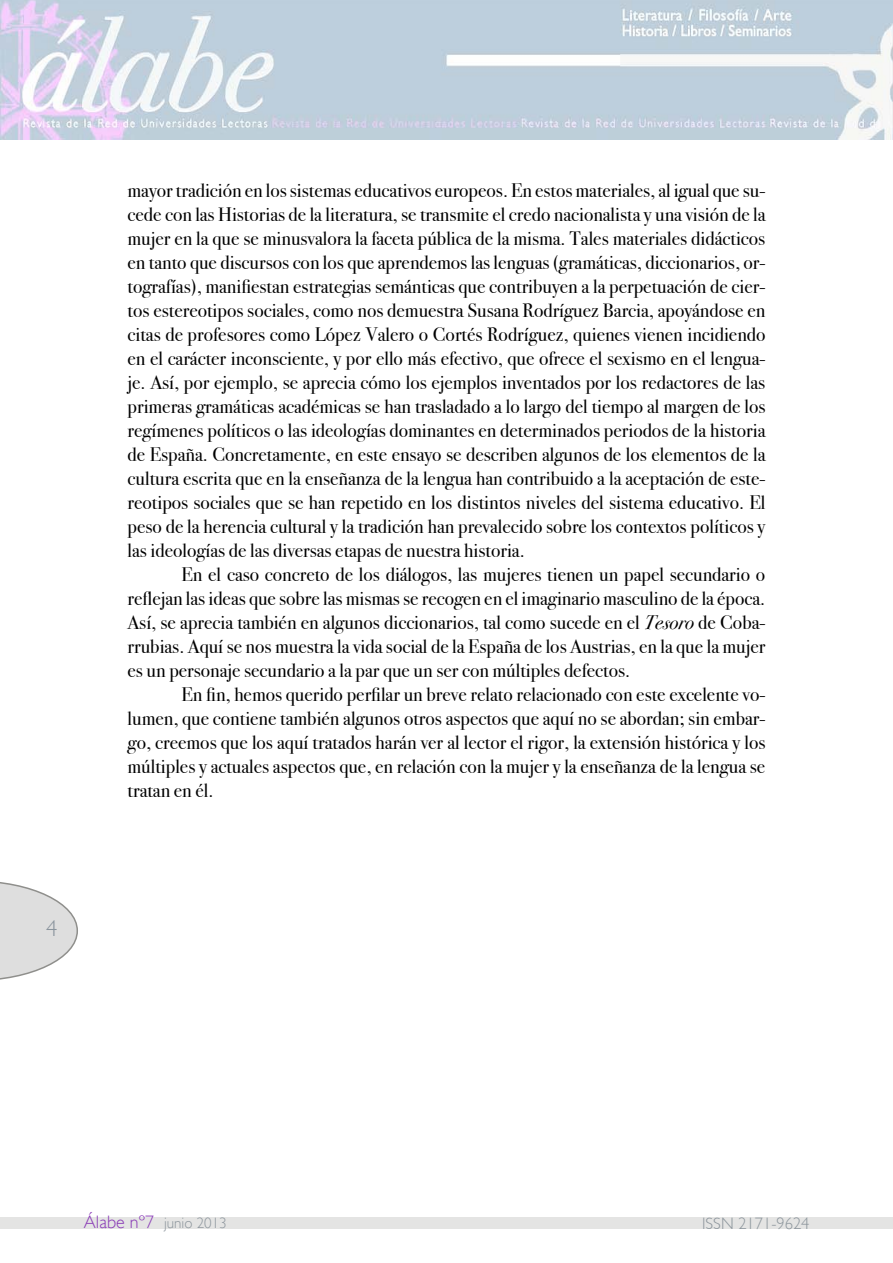
<style>
.page{position:relative;width:893px;height:1263px;background:#fff}
.page>*{position:absolute;margin:0;border:0;box-sizing:border-box;transform-origin:0 0}
.t1{font:300 22.5px "Gill Sans";color:#8a949d}
.t2{font:19.5px/24px "Bodoni Svty Two OSITCTT Book";color:#000;text-align:justify}
.t3{font:300 16.5px "Gill Sans";color:#8c959c}
.t4{font:300 15px "Gill Sans";color:#8c959c}
.s1{font-family:"Bodoni Svty Two OSITCTT Book It"}
.s2{font-size:18px;color:#893ab6}
</style>
<div class="page">
<svg style="left:0;top:882px;width:78px;height:98px"></svg>
<div style="left:0;top:1218px;width:893px;height:11px;background:#e4e4e3"></div>
<img style="left:0;top:0;width:893px;height:139px">
<p class="t1" style="left:46px;top:916px;width:13px">4</p>
<p class="t2" style="left:128px;top:178px;width:639px">mayor tradición en los sistemas educativos europeos. En estos materiales, al igual que su&shy;cede con las Historias de la literatura, se transmite el credo nacionalista y una visión de la mujer en la que se minusvalora la faceta pública de la misma. Tales materiales didácticos en tanto que discursos con los que aprendemos las lenguas (gramáticas, diccionarios, or&shy;tografías), manifiestan estrategias semánticas que contribuyen a la perpetuación de cier&shy;tos estereotipos sociales, como nos demuestra Susana Rodríguez Barcia, apoyándose en citas de profesores como López Valero o Cortés Rodríguez, quienes vienen incidiendo en el carácter inconsciente, y por ello más efectivo, que ofrece el sexismo en el lengua&shy;je. Así, por ejemplo, se aprecia cómo los ejemplos inventados por los redactores de las primeras gramáticas académicas se han trasladado a lo largo del tiempo al margen de los regímenes políticos o las ideologías dominantes en determinados periodos de la historia de España. Concretamente, en este ensayo se describen algunos de los elementos de la cultura escrita que en la enseñanza de la lengua han contribuido a la aceptación de este&shy;reotipos sociales que se han repetido en los distintos niveles del sistema educativo. El peso de la herencia cultural y la tradición han prevalecido sobre los contextos políticos y las ideologías de las diversas etapas de nuestra historia.</p>
<p class="t2" style="left:128px;top:562px;width:639px;text-indent:54px">En el caso concreto de los diálogos, las mujeres tienen un papel secundario o reflejan las ideas que sobre las mismas se recogen en el imaginario masculino de la época.<br>Así, se aprecia también en algunos diccionarios, tal como sucede en el <span class="s1">Tesoro</span> de Coba&shy;rrubias. Aquí se nos muestra la vida social de la España de los Austrias, en la que la mujer es un personaje secundario a la par que un ser con múltiples defectos.</p>
<p class="t2" style="left:128px;top:682px;width:639px;text-indent:54px">En fin, hemos querido perfilar un breve relato relacionado con este excelente vo&shy;lumen, que contiene también algunos otros aspectos que aquí no se abordan; sin embar&shy;go, creemos que los aquí tratados harán ver al lector el rigor, la extensión histórica y los múltiples y actuales aspectos que, en relación con la mujer y la enseñanza de la lengua se tratan en él.</p>
<p class="t4" style="left:84px;top:1214px;width:144px"><span class="s2">Álabe nº7</span> junio 2013</p>
<p class="t3" style="left:702px;top:1214px;width:109px">ISSN 2171-9624</p>
</div>
